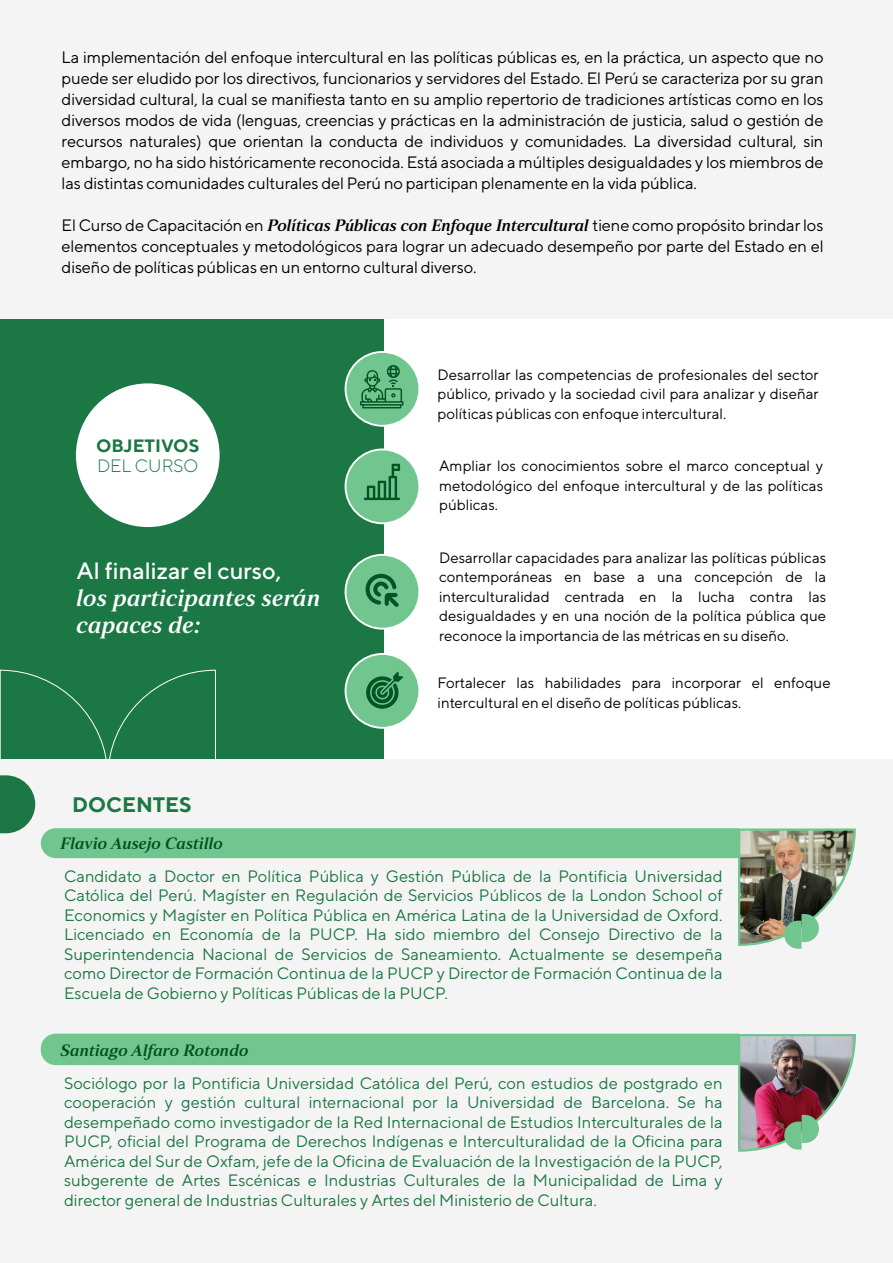
<style>
.page{position:relative;width:893px;height:1263px;background:#fff}
.page>*{position:absolute;margin:0;border:0;box-sizing:border-box;transform-origin:0 0}
.t1{font:23.55px/27px "Strato Pro Demi Bold It";color:#fff}
.t2{font:500 23.55px "TT Norms";color:#fff}
.t3{font:700 21px "TT Norms";color:#1b7744}
.t4{font:700 17.85px "TT Norms";color:#1b7744}
.t5{font:300 17.85px "TT Norms";color:#1b7744}
.t6{font:16.5px/19.5px "TT Norms";color:#1b7744;text-align:justify}
.t7{font:16.5px/21px "TT Norms";letter-spacing:-.01em;color:#000;text-align:justify}
.t8{font:16.5px "Strato Pro Demi Bold It";color:#004f20}
.t9{font:15px/19.5px "TT Norms";color:#000;text-align:justify}
.s1{font-family:"Strato Pro Demi Bold It"}
</style>
<div class="page">
<div style="left:0;top:319px;width:384px;height:440px;background:#1b7744"></div>
<div style="left:0;top:759px;width:893px;height:504px;background:#f4f4f4"></div>
<div style="left:0;top:0;width:893px;height:319px;background:#f4f4f4"></div>
<div style="left:76px;top:383px;width:144px;height:144px;background:#fff;border-radius:50%"></div>
<svg style="left:345px;top:351px;width:75px;height:76px"></svg>
<div style="left:346px;top:353px;width:72px;height:72px;background:#71c690;border-radius:50%"></div>
<svg style="left:345px;top:448px;width:75px;height:76px"></svg>
<div style="left:346px;top:450px;width:72px;height:72px;background:#71c690;border-radius:50%"></div>
<svg style="left:345px;top:653px;width:75px;height:76px"></svg>
<div style="left:346px;top:655px;width:72px;height:72px;background:#71c690;border-radius:50%"></div>
<svg style="left:345px;top:554px;width:75px;height:76px"></svg>
<div style="left:346px;top:556px;width:72px;height:72px;background:#71c690;border-radius:50%"></div>
<svg style="left:360px;top:365px;width:43px;height:43px"></svg>
<svg style="left:364px;top:464px;width:36px;height:36px"></svg>
<svg style="left:365px;top:573px;width:34px;height:34px"></svg>
<svg style="left:0;top:669px;width:856px;height:280px"></svg>
<svg style="left:41px;top:1033px;width:815px;height:119px"></svg>
<p class="t7" style="left:62px;top:46px;width:763px">La implementación del enfoque intercultural en las políticas públicas es, en la práctica, un aspecto que no puede ser eludido por los directivos, funcionarios y servidores del Estado. El Perú se caracteriza por su gran diversidad cultural, la cual se manifiesta tanto en su amplio repertorio de tradiciones artísticas como en los diversos modos de vida (lenguas, creencias y prácticas en la administración de justicia, salud o gestión de recursos naturales) que orientan la conducta de individuos y comunidades. La diversidad cultural, sin embargo, no ha sido históricamente reconocida. Está asociada a múltiples desigualdades y los miembros de las distintas comunidades culturales del Perú no participan plenamente en la vida pública.</p>
<p class="t7" style="left:62px;top:214px;width:763px">El Curso de Capacitación en <span class="s1">Políticas Públicas con Enfoque Intercultural</span> tiene como propósito brindar los elementos conceptuales y metodológicos para lograr un adecuado desempeño por parte del Estado en el diseño de políticas públicas en un entorno cultural diverso.</p>
<p class="t4" style="left:96px;top:435px;width:105px">OBJETIVOS</p>
<p class="t5" style="left:97px;top:455px;width:103px">DEL CURSO</p>
<h1 class="t2" style="left:77px;top:556px;width:206px">Al finalizar el curso,</h1>
<h1 class="t1" style="left:77px;top:584px;width:245px">los participantes serán capaces de:</h1>
<p class="t3" style="left:72px;top:792px;width:121px">DOCENTES</p>
<p class="t8" style="left:61px;top:833px;width:164px">Flavio Ausejo Castillo</p>
<p class="t9" style="left:438px;top:364px;width:383px">Desarrollar las competencias de profesionales del sector público, privado y la sociedad civil para analizar y diseñar políticas públicas con enfoque intercultural.</p>
<p class="t9" style="left:439px;top:456px;width:386px">Ampliar los conocimientos sobre el marco conceptual y metodológico del enfoque intercultural y de las políticas públicas.</p>
<p class="t9" style="left:439px;top:547px;width:389px">Desarrollar capacidades para analizar las políticas públicas contemporáneas en base a una concepción de la interculturalidad centrada en la lucha contra las desigualdades y en una noción de la política pública que reconoce la importancia de las métricas en su diseño.</p>
<p class="t9" style="left:438px;top:673px;width:395px">Fortalecer las habilidades para incorporar el enfoque intercultural en el diseño de políticas públicas.</p>
<p class="t6" style="left:64px;top:866px;width:660px">Candidato a Doctor en Política Pública y Gestión Pública de la Pontificia Universidad Católica del Perú. Magíster en Regulación de Servicios Públicos de la London School of Economics y Magíster en Política Pública en América Latina de la Universidad de Oxford.<br>Licenciado en Economía de la PUCP. Ha sido miembro del Consejo Directivo de la Superintendencia Nacional de Servicios de Saneamiento. Actualmente se desempeña como Director de Formación Continua de la PUCP y Director de Formación Continua de la Escuela de Gobierno y Políticas Públicas de la PUCP.</p>
<p class="t8" style="left:61px;top:1040px;width:190px">Santiago Alfaro Rotondo</p>
<p class="t6" style="left:64px;top:1073px;width:660px">Sociólogo por la Pontificia Universidad Católica del Perú, con estudios de postgrado en cooperación y gestión cultural internacional por la Universidad de Barcelona. Se ha desempeñado como investigador de la Red Internacional de Estudios Interculturales de la PUCP, oficial del Programa de Derechos Indígenas e Interculturalidad de la Oficina para América del Sur de Oxfam, jefe de la Oficina de Evaluación de la Investigación de la PUCP, subgerente de Artes Escénicas e Industrias Culturales de la Municipalidad de Lima y director general de Industrias Culturales y Artes del Ministerio de Cultura.</p>
</div>
